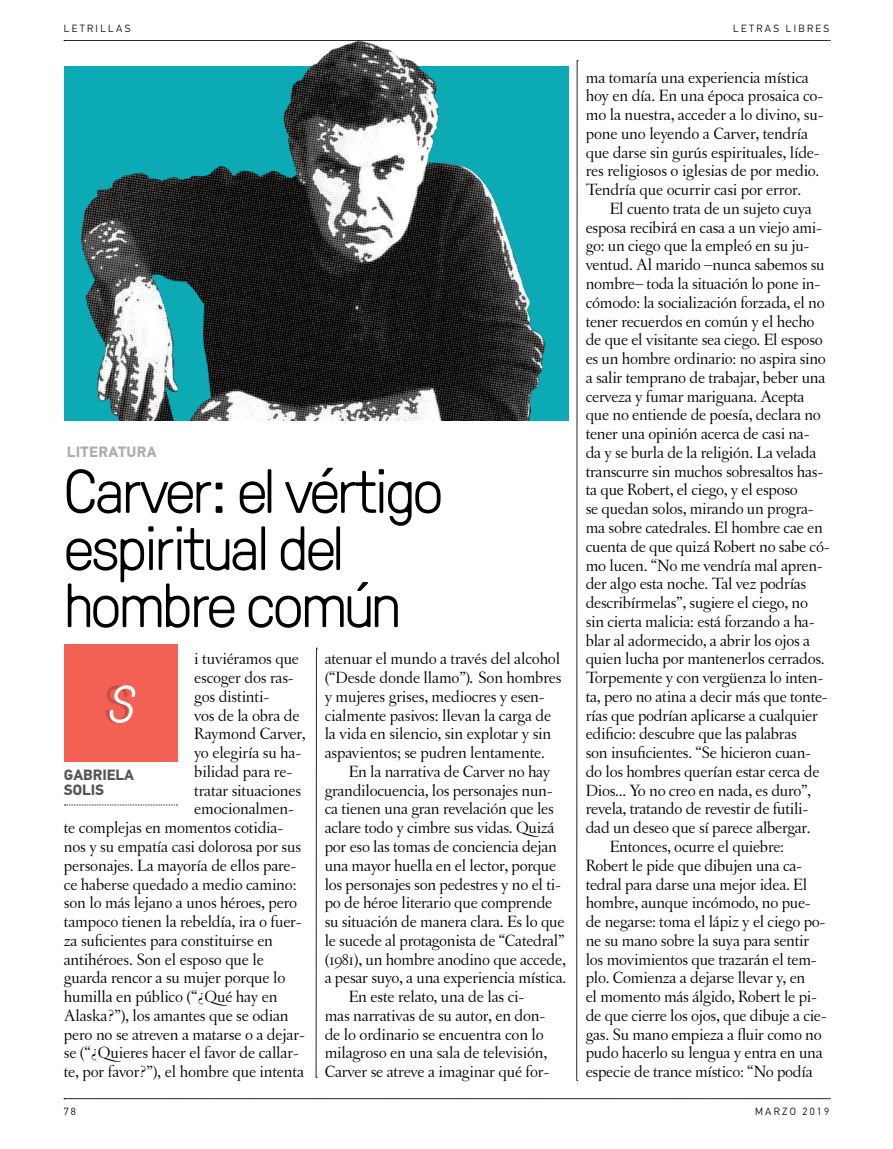
<style>
.page{position:relative;width:893px;height:1149px;background:#fff}
.page>*{position:absolute;margin:0;border:0;box-sizing:border-box;transform-origin:0 0}
.t1{font:300 61.65px/57.2px "GT Pressura";letter-spacing:-.04em;color:#000}
.t2{font:italic 300 52.5px "GT Pressura";color:#fff}
.t3{font:17.25px/18.8px "Letras Oldstyle";letter-spacing:-.015em;color:#000}
.t4{font:700 15px/15px "PF Din Text Pro";letter-spacing:-.005em;color:#575654}
.t5{font:700 15px "PF Din Text Pro";letter-spacing:.02em;color:#aeadae}
.t6{font:300 10.5px "PF Din Text Pro";letter-spacing:.22em;color:#000}
.s1{font-style:italic}
</style>
<div class="page">
<svg style="left:568px;top:40px;width:262px;height:1px"></svg>
<svg style="left:64px;top:1098px;width:766px;height:1px"></svg>
<svg style="left:316px;top:647px;width:1px;height:430px"></svg>
<div style="left:64px;top:643px;width:114px;height:118px;background:#f26153"></div>
<svg style="left:65px;top:804px;width:113px;height:1px"></svg>
<img style="left:64px;top:39px;width:504px;height:381px">
<svg style="left:576px;top:60px;width:2px;height:1020px;background:#929292"></svg>
<p class="t6" style="left:64px;top:22px;width:68px">LETRILLAS</p>
<p class="t6" style="left:733px;top:22px;width:97px">LETRAS LIBRES</p>
<p class="t5" style="left:67px;top:442px;width:91px">LITERATURA</p>
<h1 class="t1" style="left:64px;top:458px;width:381px">Carver: el vértigo espiritual del hombre común</h1>
<p class="t3" style="left:194px;top:649px;width:106px">i tuviéramos que</p>
<p class="t3" style="left:194px;top:668px;width:101px">escoger dos ras-</p>
<p class="t3" style="left:194px;top:686px;width:76px">gos distinti-</p>
<p class="t3" style="left:194px;top:705px;width:107px">vos de la obra de</p>
<p class="t3" style="left:194px;top:724px;width:113px">Raymond Carver,</p>
<p class="t3" style="left:194px;top:743px;width:108px">yo elegiría su ha-</p>
<p class="t3" style="left:194px;top:761px;width:99px">bilidad para re-</p>
<p class="t3" style="left:194px;top:780px;width:108px">tratar situaciones</p>
<p class="t3" style="left:194px;top:799px;width:101px">emocionalmen-</p>
<p class="t3" style="left:64px;top:818px;width:221px">te complejas en momentos cotidia-</p>
<p class="t3" style="left:64px;top:836px;width:239px">nos y su empatía casi dolorosa por sus</p>
<p class="t3" style="left:64px;top:855px;width:234px">personajes. La mayoría de ellos pare-</p>
<p class="t3" style="left:64px;top:874px;width:234px">ce haberse quedado a medio camino:</p>
<p class="t3" style="left:64px;top:893px;width:235px">son lo más lejano a unos héroes, pero</p>
<p class="t3" style="left:64px;top:911px;width:239px">tampoco tienen la rebeldía, ira o fuer-</p>
<p class="t3" style="left:64px;top:930px;width:211px">za suficientes para constituirse en</p>
<p class="t3" style="left:64px;top:949px;width:201px">antihéroes. Son el esposo que le</p>
<p class="t3" style="left:64px;top:968px;width:223px">guarda rencor a su mujer porque lo</p>
<p class="t3" style="left:64px;top:986px;width:215px">humilla en público (“¿Qué hay en</p>
<p class="t3" style="left:64px;top:1005px;width:226px">Alaska?”), los amantes que se odian</p>
<p class="t3" style="left:64px;top:1024px;width:242px">pero no se atreven a matarse o a dejar-</p>
<p class="t3" style="left:64px;top:1043px;width:236px">se (“¿Quieres hacer el favor de callar-</p>
<p class="t3" style="left:64px;top:1061px;width:242px">te, por favor?”), el hombre que intenta</p>
<h2 class="t2" style="left:108px;top:666px;width:27px">S</h2>
<p class="t4" style="left:64px;top:767px;width:72px">GABRIELA<br>SOLIS</p>
<p class="t3" style="left:325px;top:649px;width:237px">atenuar el mundo a través del alcohol</p>
<p class="t3" style="left:325px;top:668px;width:238px">(“Desde donde llamo”)<span class="s1">.</span> Son hombres</p>
<p class="t3" style="left:325px;top:686px;width:221px">y mujeres grises, mediocres y esen-</p>
<p class="t3" style="left:325px;top:705px;width:228px">cialmente pasivos: llevan la carga de</p>
<p class="t3" style="left:325px;top:724px;width:228px">la vida en silencio, sin explotar y sin</p>
<p class="t3" style="left:325px;top:743px;width:222px">aspavientos; se pudren lentamente.</p>
<p class="t3" style="left:349px;top:761px;width:203px">En la narrativa de Carver no hay</p>
<p class="t3" style="left:325px;top:780px;width:229px">grandilocuencia, los personajes nun-</p>
<p class="t3" style="left:325px;top:799px;width:231px">ca tienen una gran revelación que les</p>
<p class="t3" style="left:325px;top:818px;width:231px">aclare todo y cimbre sus vidas. Quizá</p>
<p class="t3" style="left:325px;top:836px;width:234px">por eso las tomas de conciencia dejan</p>
<p class="t3" style="left:325px;top:855px;width:233px">una mayor huella en el lector, porque</p>
<p class="t3" style="left:325px;top:874px;width:238px">los personajes son pedestres y no el ti-</p>
<p class="t3" style="left:325px;top:893px;width:229px">po de héroe literario que comprende</p>
<p class="t3" style="left:325px;top:911px;width:241px">su situación de manera clara. Es lo que</p>
<p class="t3" style="left:325px;top:930px;width:241px">le sucede al protagonista de “Catedral”</p>
<p class="t3" style="left:325px;top:949px;width:243px">(1981), un hombre anodino que accede,</p>
<p class="t3" style="left:325px;top:968px;width:243px">a pesar suyo, a una experiencia mística.</p>
<p class="t3" style="left:349px;top:986px;width:177px">En este relato, una de las ci-</p>
<p class="t3" style="left:325px;top:1005px;width:222px">mas narrativas de su autor, en don-</p>
<p class="t3" style="left:325px;top:1024px;width:221px">de lo ordinario se encuentra con lo</p>
<p class="t3" style="left:325px;top:1043px;width:224px">milagroso en una sala de televisión,</p>
<p class="t3" style="left:325px;top:1061px;width:226px">Carver se atreve a imaginar qué for-</p>
<p class="t3" style="left:586px;top:68px;width:239px">ma tomaría una experiencia mística hoy en día. En una época prosaica co&shy;mo la nuestra, acceder a lo divino, su&shy;pone uno leyendo a Carver, tendría que darse sin gurús espirituales, líde&shy;res religiosos o iglesias de por medio.<br>Tendría que ocurrir casi por error.</p>
<p class="t3" style="left:610px;top:199px;width:203px">El cuento trata de un sujeto cuya</p>
<p class="t3" style="left:586px;top:218px;width:238px">esposa recibirá en casa a un viejo ami-</p>
<p class="t3" style="left:586px;top:236px;width:225px">go: un ciego que la empleó en su ju-</p>
<p class="t3" style="left:586px;top:255px;width:240px">ventud. Al marido –nunca sabemos su</p>
<p class="t3" style="left:586px;top:274px;width:236px">nombre– toda la situación lo pone in-</p>
<p class="t3" style="left:586px;top:293px;width:241px">cómodo: la socialización forzada, el no</p>
<p class="t3" style="left:586px;top:311px;width:230px">tener recuerdos en común y el hecho</p>
<p class="t3" style="left:586px;top:330px;width:239px">de que el visitante sea ciego. El esposo</p>
<p class="t3" style="left:586px;top:349px;width:242px">es un hombre ordinario: no aspira sino</p>
<p class="t3" style="left:586px;top:368px;width:241px">a salir temprano de trabajar, beber una</p>
<p class="t3" style="left:586px;top:386px;width:220px">cerveza y fumar mariguana. Acepta</p>
<p class="t3" style="left:586px;top:405px;width:237px">que no entiende de poesía, declara no</p>
<p class="t3" style="left:586px;top:424px;width:225px">tener una opinión acerca de casi na-</p>
<p class="t3" style="left:586px;top:443px;width:232px">da y se burla de la religión. La velada</p>
<p class="t3" style="left:586px;top:461px;width:239px">transcurre sin muchos sobresaltos has-</p>
<p class="t3" style="left:586px;top:480px;width:214px">ta que Robert, el ciego, y el esposo</p>
<p class="t3" style="left:586px;top:499px;width:229px">se quedan solos, mirando un progra-</p>
<p class="t3" style="left:586px;top:518px;width:239px">ma sobre catedrales. El hombre cae en</p>
<p class="t3" style="left:586px;top:536px;width:245px">cuenta de que quizá Robert no sabe có-</p>
<p class="t3" style="left:586px;top:555px;width:238px">mo lucen. “No me vendría mal apren-</p>
<p class="t3" style="left:586px;top:574px;width:222px">der algo esta noche. Tal vez podrías</p>
<p class="t3" style="left:586px;top:593px;width:224px">describírmelas”, sugiere el ciego, no</p>
<p class="t3" style="left:586px;top:611px;width:230px">sin cierta malicia: está forzando a ha-</p>
<p class="t3" style="left:586px;top:630px;width:226px">blar al adormecido, a abrir los ojos a</p>
<p class="t3" style="left:586px;top:649px;width:241px">quien lucha por mantenerlos cerrados.</p>
<p class="t3" style="left:586px;top:668px;width:239px">Torpemente y con vergüenza lo inten-</p>
<p class="t3" style="left:586px;top:686px;width:243px">ta, pero no atina a decir más que tonte-</p>
<p class="t3" style="left:586px;top:705px;width:234px">rías que podrían aplicarse a cualquier</p>
<p class="t3" style="left:586px;top:724px;width:213px">edificio: descubre que las palabras</p>
<p class="t3" style="left:586px;top:743px;width:227px">son insuficientes. “Se hicieron cuan-</p>
<p class="t3" style="left:586px;top:761px;width:235px">do los hombres querían estar cerca de</p>
<p class="t3" style="left:586px;top:780px;width:227px">Dios... Yo no creo en nada, es duro”,</p>
<p class="t3" style="left:586px;top:799px;width:224px">revela, tratando de revestir de futili-</p>
<p class="t3" style="left:586px;top:818px;width:226px">dad un deseo que sí parece albergar.</p>
<p class="t3" style="left:610px;top:836px;width:176px">Entonces, ocurre el quiebre:</p>
<p class="t3" style="left:586px;top:855px;width:218px">Robert le pide que dibujen una ca-</p>
<p class="t3" style="left:586px;top:874px;width:223px">tedral para darse una mejor idea. El</p>
<p class="t3" style="left:586px;top:893px;width:226px">hombre, aunque incómodo, no pue-</p>
<p class="t3" style="left:586px;top:911px;width:241px">de negarse: toma el lápiz y el ciego po-</p>
<p class="t3" style="left:586px;top:930px;width:225px">ne su mano sobre la suya para sentir</p>
<p class="t3" style="left:586px;top:949px;width:232px">los movimientos que trazarán el tem-</p>
<p class="t3" style="left:586px;top:968px;width:221px">plo. Comienza a dejarse llevar y, en</p>
<p class="t3" style="left:586px;top:986px;width:233px">el momento más álgido, Robert le pi-</p>
<p class="t3" style="left:586px;top:1005px;width:242px">de que cierre los ojos, que dibuje a cie-</p>
<p class="t3" style="left:586px;top:1024px;width:238px">gas. Su mano empieza a fluir como no</p>
<p class="t3" style="left:586px;top:1043px;width:238px">pudo hacerlo su lengua y entra en una</p>
<p class="t3" style="left:586px;top:1061px;width:228px">especie de trance místico: “No podía</p>
<p class="t6" style="left:64px;top:1104px;width:14px">78</p>
<p class="t6" style="left:755px;top:1104px;width:76px">MARZO 2019</p>
</div>
